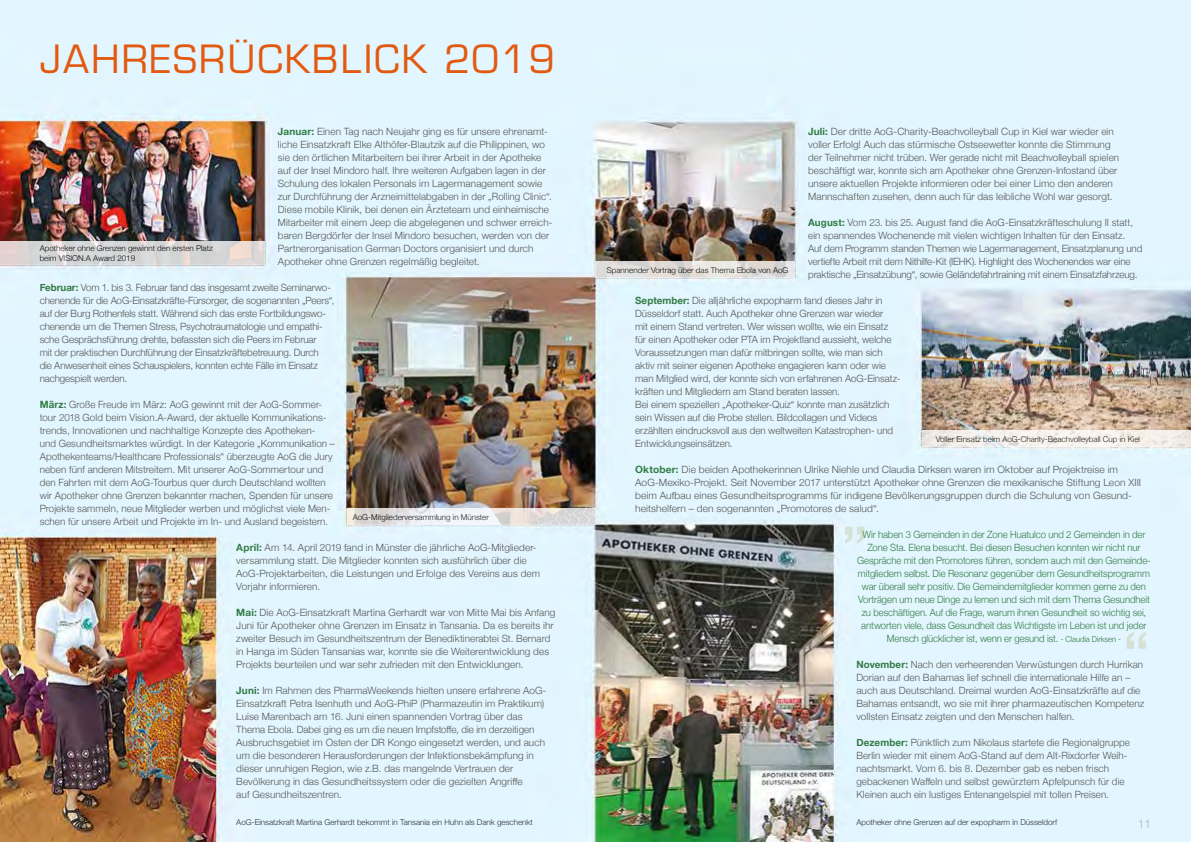
<style>
.page{position:relative;width:1191px;height:842px;background:#fff}
.page>*{position:absolute;margin:0;border:0;box-sizing:border-box;transform-origin:0 0}
.t1{font:38px "Eurostile";letter-spacing:.05em;color:#e25a10}
.t2{font:300 12px "Helvetica Neue";color:#b3b2b2}
.t3{font:300 10px/13px "Helvetica Neue";letter-spacing:.005em;color:#575756}
.t4{font:300 10px/13px "Helvetica Neue";letter-spacing:-.005em;color:#327b44;text-align:center;scale:.95 1}
.t5{font:300 10px/13px "Helvetica Neue";letter-spacing:-.015em;color:#575756}
.t6{font:300 8px/9.6px "Helvetica Neue";color:#000}
.s1{font-weight:700;color:#327b44}
.s2{font-size:8px}
</style>
<div class="page">
<img style="left:0;top:0;width:1191px;height:842px">
<svg style="left:0;top:242px;width:265px;height:23px;fill:#d7d7d6"></svg>
<svg style="left:347px;top:508px;width:248px;height:17px"></svg>
<svg style="left:595px;top:261px;width:200px;height:17px"></svg>
<svg style="left:921px;top:430px;width:270px;height:17px;fill:#f5f0ec"></svg>
<svg style="left:845px;top:527px;width:19px;height:16px"></svg>
<svg style="left:1126px;top:632px;width:20px;height:17px"></svg>
<h1 class="t1" style="left:40px;top:36px;width:516px">JAHRESRÜCKBLICK 2019</h1>
<p class="t6" style="left:40px;top:243px;width:175px">Apotheker ohne Grenzen gewinnt den ersten Platz beim VISION.A Award 2019</p>
<p class="t3" style="left:278px;top:124px;width:276px"><span class="s1">Januar:</span> Einen Tag nach Neujahr ging es für unsere ehrenamt&shy;liche Einsatzkraft Elke Althöfer-Blautzik auf die Philippinen, wo sie den örtlichen Mitarbeitern bei ihrer Arbeit in der Apotheke auf der Insel Mindoro half. Ihre weiteren Aufgaben lagen in der Schulung des lokalen Personals im Lagermanagement sowie zur Durchführung der Arzneimittelabgaben in der „Rolling Clinic“.<br>Diese mobile Klinik, bei denen ein Ärzteteam und einheimische Mitarbeiter mit einem Jeep die abgelegenen und schwer erreich&shy;baren Bergdörfer der Insel Mindoro besuchen, werden von der Partnerorganisation German Doctors organisiert und durch Apotheker ohne Grenzen regelmäßig begleitet.</p>
<p class="t5" style="left:40px;top:280px;width:296px"><span class="s1">Februar:</span> Vom 1. bis 3. Februar fand das insgesamt zweite Seminarwo&shy;chenende für die AoG-Einsatzkräfte-Fürsorger, die sogenannten „Peers“, auf der Burg Rothenfels statt. Während sich das erste Fortbildungswo&shy;chenende um die Themen Stress, Psychotraumatologie und empathi&shy;sche Gesprächsführung drehte, befassten sich die Peers im Februar<br>mit der praktischen Durchführung der Einsatzkräftebetreuung. Durch<br>die Anwesenheit eines Schauspielers, konnten echte Fälle im Einsatz nachgespielt werden.</p>
<p class="t3" style="left:40px;top:397px;width:297px"><span class="s1">März:</span> Große Freude im März: AoG gewinnt mit der AoG-Sommer&shy;tour 2018 Gold beim Vision.A-Award, der aktuelle Kommunikations&shy;trends, Innovationen und nachhaltige Konzepte des Apotheken-<br>und Gesundheitsmarktes würdigt. In der Kategorie „Kommunikation – Apothekenteams/Healthcare Professionals“ überzeugte AoG die Jury neben fünf anderen Mitstreitern. Mit unserer AoG-Sommertour und den Fahrten mit dem AoG-Tourbus quer durch Deutschland wollten wir Apotheker ohne Grenzen bekannter machen, Spenden für unsere Projekte sammeln, neue Mitglieder werben und möglichst viele Men&shy;schen für unsere Arbeit und Projekte im In- und Ausland begeistern.</p>
<p class="t6" style="left:353px;top:512px;width:138px">AoG-Mitgliederversammlung in Münster</p>
<p class="t3" style="left:808px;top:124px;width:312px"><span class="s1">Juli:</span> Der dritte AoG-Charity-Beachvolleyball Cup in Kiel war wieder ein voller Erfolg! Auch das stürmische Ostseewetter konnte die Stimmung der Teilnehmer nicht trüben. Wer gerade nicht mit Beachvolleyball spielen beschäftigt war, konnte sich am Apotheker ohne Grenzen-Infostand über unsere aktuellen Projekte informieren oder bei einer Limo den anderen Mannschaften zusehen, denn auch für das leibliche Wohl war gesorgt.</p>
<p class="t3" style="left:808px;top:215px;width:336px"><span class="s1">August:</span> Vom 23. bis 25. August fand die AoG-Einsatzkräfteschulung II statt, ein spannendes Wochenende mit vielen wichtigen Inhalten für den Einsatz.<br>Auf dem Programm standen Themen wie Lagermanagement, Einsatzplanung und vertiefte Arbeit mit dem Nithilfe-Kit (IEHK). Highlight des Wochenendes war eine praktische „Einsatzübung“, sowie Geländefahrtraining mit einem Einsatzfahrzeug.</p>
<p class="t3" style="left:635px;top:293px;width:267px"><span class="s1">September:</span> Die alljährliche expopharm fand dieses Jahr in Düsseldorf statt. Auch Apotheker ohne Grenzen war wieder<br>mit einem Stand vertreten. Wer wissen wollte, wie ein Einsatz für einen Apotheker oder PTA im Projektland aussieht, welche Voraussetzungen man dafür mitbringen sollte, wie man sich aktiv mit seiner eigenen Apotheke engagieren kann oder wie man Mitglied wird, der konnte sich von erfahrenen AoG-Einsatz&shy;kräften und Mitgliedern am Stand beraten lassen.<br>Bei einem speziellen „Apotheker-Quiz“ konnte man zusätzlich sein Wissen auf die Probe stellen. Bildcollagen und Videos erzählten eindrucksvoll aus den weltweiten Katastrophen- und Entwicklungseinsätzen.</p>
<p class="t3" style="left:635px;top:462px;width:507px"><span class="s1">Oktober:</span> Die beiden Apothekerinnen Ulrike Niehle und Claudia Dirksen waren im Oktober auf Projektreise im AoG-Mexiko-Projekt. Seit November 2017 unterstützt Apotheker ohne Grenzen die mexikanische Stiftung Leon XIII beim Aufbau eines Gesundheitsprogramms für indigene Bevölkerungsgruppen durch die Schulung von Gesund&shy;heitshelfern – den sogenannten „Promotores de salud“.</p>
<p class="t6" style="left:607px;top:265px;width:183px">Spannender Vortrag über das Thema Ebola von AoG</p>
<p class="t6" style="left:936px;top:434px;width:206px">Voller Einsatz beim AoG-Charity-Beachvolleyball Cup in Kiel</p>
<p class="t4" style="left:857px;top:527px;width:311px">Wir haben 3 Gemeinden in der Zone Huatulco und 2 Gemeinden in der Zone Sta. Elena besucht. Bei diesen Besuchen konnten wir nicht nur Gespräche mit den Promotores führen, sondern auch mit den Gemeinde&shy;mitgliedern selbst. Die Resonanz gegenüber dem Gesundheitsprogramm war überall sehr positiv. Die Gemeindemitglieder kommen gerne zu den Vorträgen um neue Dinge zu lernen und sich mit dem Thema Gesundheit zu beschäftigen. Auf die Frage, warum ihnen Gesundheit so wichtig sei, antworten viele, dass Gesundheit das Wichtigste im Leben ist und jeder Mensch glücklicher ist, wenn er gesund ist. <span class="s2">- Claudia Dirksen -</span></p>
<p class="t3" style="left:856px;top:657px;width:290px"><span class="s1">November:</span> Nach den verheerenden Verwüstungen durch Hurrikan Dorian auf den Bahamas lief schnell die internationale Hilfe an – auch aus Deutschland. Dreimal wurden AoG-Einsatzkräfte auf die Bahamas entsandt, wo sie mit ihrer pharmazeutischen Kompetenz vollsten Einsatz zeigten und den Menschen halfen.</p>
<p class="t3" style="left:856px;top:735px;width:275px"><span class="s1">Dezember:</span> Pünktlich zum Nikolaus startete die Regionalgruppe Berlin wieder mit einem AoG-Stand auf dem Alt-Rixdorfer Weih&shy;nachtsmarkt. Vom 6. bis 8. Dezember gab es neben frisch gebackenen Waffeln und selbst gewürztem Apfelpunsch für die Kleinen auch ein lustiges Entenangelspiel mit tollen Preisen.</p>
<p class="t3" style="left:236px;top:540px;width:305px"><span class="s1">April:</span> Am 14. April 2019 fand in Münster die jährliche AoG-Mitglieder&shy;versammlung statt. Die Mitglieder konnten sich ausführlich über die AoG-Projektarbeiten, die Leistungen und Erfolge des Vereins aus dem Vorjahr informieren.</p>
<p class="t3" style="left:236px;top:605px;width:320px"><span class="s1">Mai:</span> Die AoG-Einsatzkraft Martina Gerhardt war von Mitte Mai bis Anfang Juni für Apotheker ohne Grenzen im Einsatz in Tansania. Da es bereits ihr zweiter Besuch im Gesundheitszentrum der Benediktinerabtei St. Bernard in Hanga im Süden Tansanias war, konnte sie die Weiterentwicklung des Projekts beurteilen und war sehr zufrieden mit den Entwicklungen.</p>
<p class="t3" style="left:236px;top:683px;width:311px"><span class="s1">Juni:</span> Im Rahmen des PharmaWeekends hielten unsere erfahrene AoG-Einsatzkraft Petra Isenhuth und AoG-PhiP (Pharmazeutin im Praktikum)<br>Luise Marenbach am 16. Juni einen spannenden Vortrag über das Thema Ebola. Dabei ging es um die neuen Impfstoffe, die im derzeitigen Ausbruchsgebiet im Osten der DR Kongo eingesetzt werden, und auch um die besonderen Herausforderungen der Infektionsbekämpfung in dieser unruhigen Region, wie z.B. das mangelnde Vertrauen der Bevölkerung in das Gesundheitssystem oder die gezielten Angriffe<br>auf Gesundheitszentren.</p>
<p class="t6" style="left:236px;top:816px;width:298px">AoG-Einsatzkraft Martina Gerhardt bekommt in Tansania ein Huhn als Dank geschenkt</p>
<p class="t6" style="left:856px;top:816px;width:202px">Apotheker ohne Grenzen auf der expopharm in Düsseldorf</p>
<p class="t2" style="left:1138px;top:814px;width:15px">11</p>
</div>
